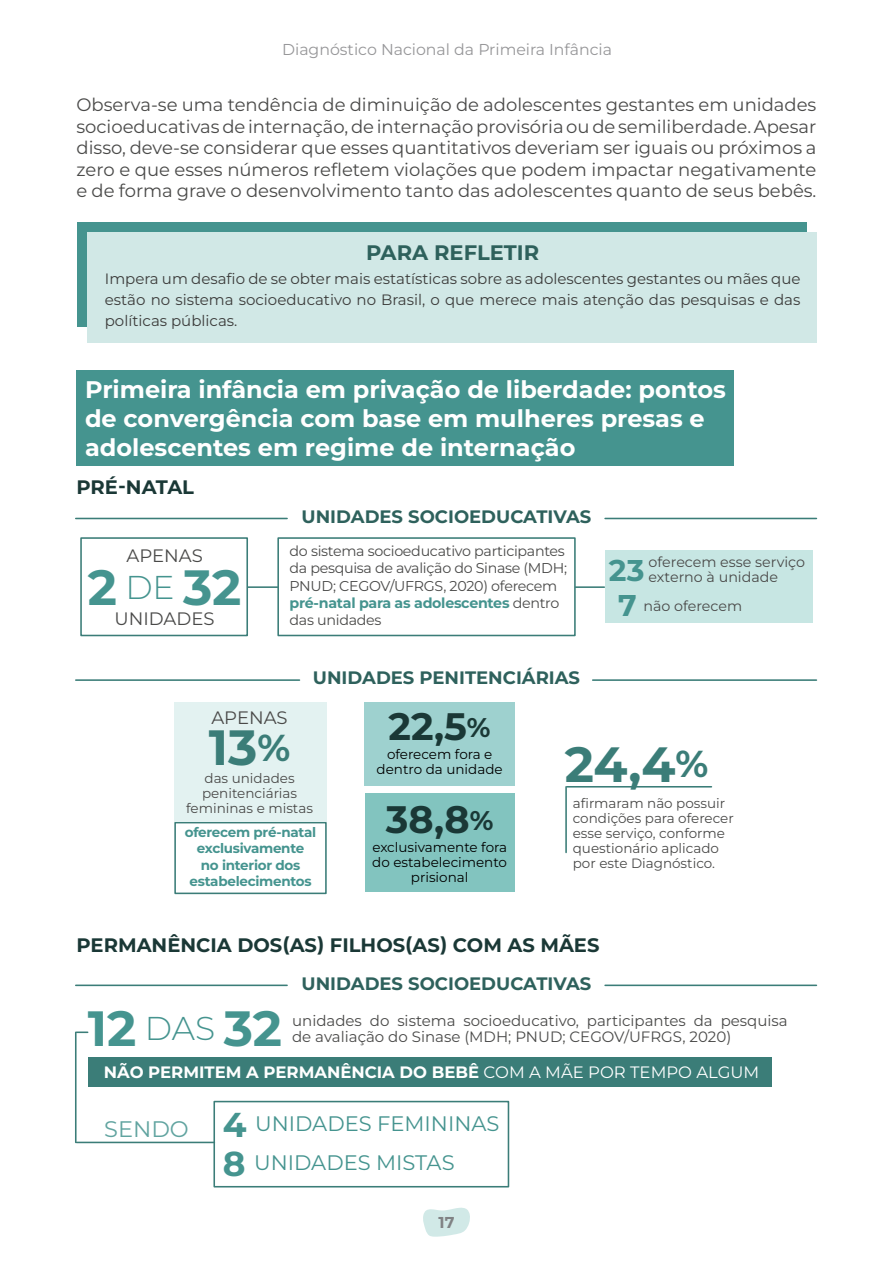
<style>
.page{position:relative;width:893px;height:1263px;background:#fff}
.page>*{position:absolute;margin:0;border:0;box-sizing:border-box;transform-origin:0 0}
.t1{font:700 49.5px "Montserrat";color:#45948f}
.t2{font:700 49.5px "Montserrat";color:#3b7d78}
.t3{font:700 38.25px "Montserrat";color:#1a3836}
.t4{font:700 30px/35px "Montserrat";color:#45948f;text-align:center}
.t5{font:700 24px/28.8px "Montserrat";color:#fff}
.t6{font:22.5px "Montserrat";color:#61a4a0}
.t7{font:21px/39px "Montserrat";color:#45948f}
.t8{font:700 21px "Montserrat";color:#2e615c}
.t9{font:700 19.5px "Montserrat";color:#1a3836}
.t10{font:18px/21.6px "Montserrat";color:#4a4a49;text-align:justify}
.t11{font:700 18px "Montserrat";color:#2e615c}
.t12{font:700 16.5px "Montserrat";color:#fff}
.t13{font:15.75px "Montserrat";color:#979799}
.t14{font:700 15.75px "Montserrat";color:#808284}
.t15{font:15px/21px "Montserrat";color:#3c3c3b;text-align:justify}
.t16{font:15px/16.5px "Montserrat";color:#4a4a49}
.t17{font:14.25px/17.1px "Montserrat";letter-spacing:-.02em;color:#4a4a49}
.t18{font:14.25px/15px "Montserrat";color:#4a4a49}
.t19{font:13.5px/15px "Montserrat";color:#4a4a49;text-align:center}
.t20{font:13.5px/15px "Montserrat";color:#000;text-align:center}
.t21{font:700 13.5px/16.2px "Montserrat";letter-spacing:-.02em;color:#45948f;text-align:center}
.s1{font-weight:300;font-size:33px}
.s2{font-weight:700;color:#45948f}
.s3{font-size:37.5px}
.s4{font-size:27px}
.s5{font-weight:400}
.s6{font-weight:700;font-size:34.5px}
</style>
<div class="page">
<svg style="left:423px;top:1207px;width:47px;height:30px"></svg>
<div style="left:364px;top:702px;width:151px;height:84px;background:#9ed1cf"></div>
<div style="left:365px;top:794px;width:149px;height:98px;background:#82c4bf"></div>
<div style="left:174px;top:822px;width:153px;height:72px;border:2px solid #3b7d78"></div>
<div style="left:174px;top:702px;width:153px;height:120px;background:#e3f2f1"></div>
<div style="left:605px;top:551px;width:208px;height:72px;background:#c7e6e3"></div>
<div style="left:77px;top:371px;width:657px;height:95px;background:#45948f"></div>
<div style="left:77px;top:222px;width:729px;height:104px;background:#45948f"></div>
<div style="left:87px;top:233px;width:730px;height:110px;background:#d1e8e6"></div>
<hr style="left:248px;top:586px;width:30px;height:2px;background:#3b7d78">
<hr style="left:575px;top:586px;width:29px;height:2px;background:#3b7d78">
<div style="left:277px;top:537px;width:299px;height:99px;border:2px solid #3b7d78"></div>
<div style="left:80px;top:537px;width:168px;height:99px;border:2px solid #3b7d78"></div>
<hr style="left:567px;top:786px;width:144px;height:1px;background:#3b7d78">
<hr style="left:565px;top:787px;width:2px;height:65px;background:#3b7d78">
<div style="left:88px;top:1057px;width:683px;height:30px;background:#3b7d78"></div>
<svg style="left:77px;top:1031px;width:11px;height:2px"></svg>
<hr style="left:77px;top:1142px;width:137px;height:1px;background:#3b7d78">
<hr style="left:75px;top:1032px;width:2px;height:110px;background:#3b7d78">
<div style="left:213px;top:1101px;width:296px;height:86px;border:2px solid #3b7d78"></div>
<hr style="left:605px;top:518px;width:211px;height:1px;background:#3b7d78">
<hr style="left:605px;top:984px;width:211px;height:2px;background:#3b7d78">
<hr style="left:76px;top:518px;width:211px;height:1px;background:#3b7d78">
<hr style="left:76px;top:984px;width:211px;height:2px;background:#3b7d78">
<hr style="left:76px;top:679px;width:223px;height:2px;background:#3b7d78">
<hr style="left:593px;top:679px;width:223px;height:2px;background:#3b7d78">
<p class="t13" style="left:282px;top:39px;width:331px">Diagnóstico Nacional da Primeira Infância</p>
<p class="t10" style="left:77px;top:93px;width:741px">Observa-se uma tendência de diminuição de adolescentes gestantes em unidades socioeducativas de internação, de internação provisória ou de semiliberdade. Apesar disso, deve-se considerar que esses quantitativos deveriam ser iguais ou próximos a zero e que esses números refletem violações que podem impactar negativamente e de forma grave o desenvolvimento tanto das adolescentes quanto de seus bebês.</p>
<p class="t8" style="left:366px;top:238px;width:174px">PARA REFLETIR</p>
<p class="t15" style="left:105px;top:268px;width:697px">Impera um desafio de se obter mais estatísticas sobre as adolescentes gestantes ou mães que estão no sistema socioeducativo no Brasil, o que merece mais atenção das pesquisas e das políticas públicas.</p>
<h3 class="t5" style="left:85px;top:375px;width:642px">Primeira infância em privação de liberdade: pontos de convergência com base em mulheres presas e adolescentes em regime de internação</h3>
<p class="t9" style="left:77px;top:474px;width:119px">PRÉ-NATAL</p>
<p class="t10" style="left:126px;top:544px;width:78px">APENAS</p>
<h1 class="t1" style="left:88px;top:554px;width:155px">2 <span class="s1">DE</span> 32</h1>
<p class="t10" style="left:115px;top:608px;width:101px">UNIDADES</p>
<p class="t11" style="left:302px;top:504px;width:291px">UNIDADES SOCIOEDUCATIVAS</p>
<p class="t17" style="left:290px;top:542px;width:279px">do sistema socioeducativo participantes da pesquisa de avalição do Sinase (MDH; PNUD; CEGOV/UFRGS, 2020) oferecem <span class="s2">pré-natal para as adolescentes</span> dentro das unidades</p>
<p class="t11" style="left:313px;top:666px;width:269px">UNIDADES PENITENCIÁRIAS</p>
<p class="t18" style="left:649px;top:554px;width:158px">oferecem esse serviço externo à unidade</p>
<p class="t18" style="left:643px;top:598px;width:100px">não oferecem</p>
<h3 class="t4" style="left:609px;top:552px;width:37px">23<br>7</h3>
<p class="t10" style="left:211px;top:706px;width:78px">APENAS</p>
<h1 class="t2" style="left:209px;top:715px;width:83px">13<span class="s3">%</span></h1>
<p class="t19" style="left:186px;top:770px;width:128px">das unidades penitenciárias femininas e mistas</p>
<p class="t21" style="left:185px;top:824px;width:133px">oferecem pré-natal exclusivamente<br>no interior dos estabelecimentos</p>
<h2 class="t3" style="left:389px;top:701px;width:103px">22,5<span class="s4">%</span></h2>
<p class="t20" style="left:377px;top:747px;width:128px">oferecem fora e dentro da unidade</p>
<h2 class="t3" style="left:386px;top:794px;width:109px">38,8<span class="s4">%</span></h2>
<p class="t20" style="left:372px;top:840px;width:136px">exclusivamente fora do estabelecimento prisional</p>
<h1 class="t2" style="left:565px;top:731px;width:145px">24,4<span class="s3">%</span></h1>
<p class="t19" style="left:573px;top:795px;width:162px;text-align:left">afirmaram não possuir condições para oferecer esse serviço, conforme questionário aplicado por este Diagnóstico.</p>
<p class="t9" style="left:77px;top:932px;width:524px">PERMANÊNCIA DOS(AS) FILHOS(AS) COM AS MÃES</p>
<h1 class="t1" style="left:88px;top:995px;width:196px">12 <span class="s1">DAS</span> 32</h1>
<p class="t11" style="left:302px;top:971px;width:291px">UNIDADES SOCIOEDUCATIVAS</p>
<p class="t16" style="left:292px;top:1011px;width:497px">unidades do sistema socioeducativo, participantes da pesquisa de avaliação do Sinase (MDH; PNUD; CEGOV/UFRGS, 2020)</p>
<p class="t12" style="left:104px;top:1061px;width:657px">NÃO PERMITEM A PERMANÊNCIA DO BEBÊ <span class="s5">COM A MÃE POR TEMPO ALGUM</span></p>
<p class="t6" style="left:104px;top:1114px;width:86px">SENDO</p>
<p class="t7" style="left:223px;top:1103px;width:278px"><span class="s6">4</span> UNIDADES FEMININAS<br><span class="s6">8</span> UNIDADES MISTAS</p>
<p class="t14" style="left:438px;top:1212px;width:17px">17</p>
</div>
